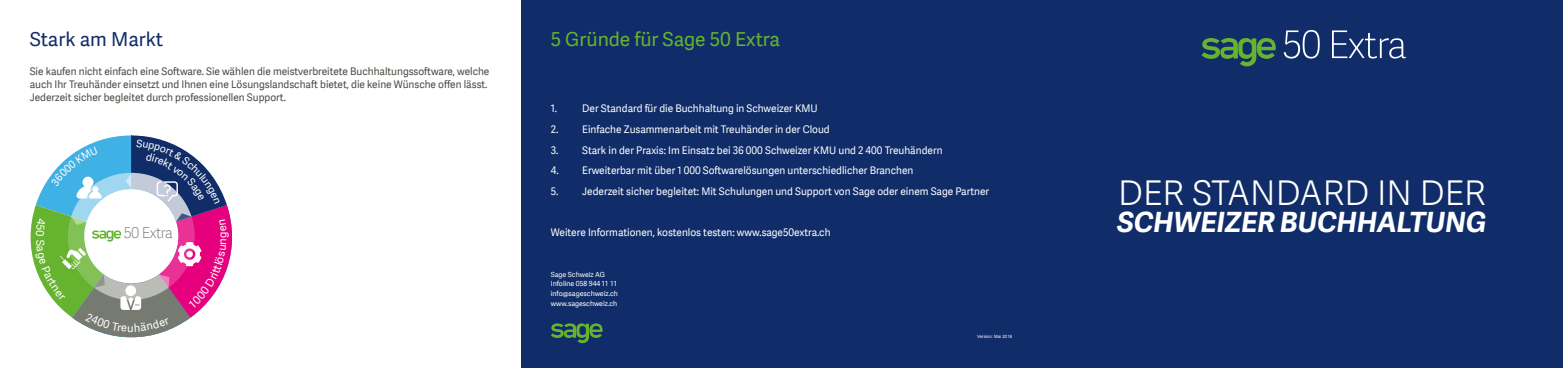
<style>
.page{position:relative;width:1563px;height:368px;background:#fff}
.page>*{position:absolute;margin:0;border:0;box-sizing:border-box;transform-origin:0 0}
.t1{font:34.12px "Adelle Sans SAGE Lt";color:#fff}
.t2{font:italic 700 28px "Adelle Sans SAGE";color:#fff}
.t3{font:19.25px "Adelle Sans SAGE";color:#65b32e}
.t4{font:19.25px "Adelle Sans SAGE";color:#102d69}
.t5{font:15.05px "Adelle Sans SAGE Th";letter-spacing:-.04em;color:#777a71}
.t6{font:10.5px "Adelle Sans SAGE";color:#fff;scale:.96 1}
.t7{font:10.5px/13.1px "Adelle Sans SAGE";color:#484b42;scale:.96 1}
.t8{font:7px/9.6px "Adelle Sans SAGE";color:#fff}
.t9{font:4.38px "Arial";color:#fff}
</style>
<div class="page">
<div style="left:521px;top:0;width:1042px;height:367px;background:#102d69"></div>
<svg style="left:551px;top:323px;width:52px;height:19px"></svg>
<svg style="left:1201px;top:30px;width:118px;height:36px"></svg>
<svg style="left:1332px;top:30px;width:73px;height:28px"></svg>
<svg style="left:30px;top:135px;width:202px;height:202px"></svg>
<h3 class="t4" style="left:30px;top:25px;width:135px">Stark am Markt</h3>
<p class="t7" style="left:30px;top:64px;width:480px">Sie kaufen nicht einfach eine Software. Sie wählen die meistverbreitete Buchhaltungssoftware, welche auch Ihr Treuhänder einsetzt und Ihnen eine Lösungslandschaft bietet, die keine Wünsche offen lässt.<br>Jederzeit sicher begleitet durch professionellen Support.</p>
<h3 class="t5" style="left:124px;top:222px;width:51px">50 Extra</h3>
<h3 class="t3" style="left:551px;top:26px;width:231px">5 Gründe für Sage 50 Extra</h3>
<p class="t6" style="left:551px;top:101px;width:280px">1. Der Standard für die Buchhaltung in Schweizer KMU</p>
<p class="t6" style="left:551px;top:121px;width:292px">2. Einfache Zusammenarbeit mit Treuhänder in der Cloud</p>
<p class="t6" style="left:551px;top:142px;width:409px">3. Stark in der Praxis: Im Einsatz bei 36 000 Schweizer KMU und 2 400 Treuhändern</p>
<p class="t6" style="left:551px;top:163px;width:379px">4. Erweiterbar mit über 1 000 Softwarelösungen unterschiedlicher Branchen</p>
<p class="t6" style="left:551px;top:183px;width:458px">5. Jederzeit sicher begleitet: Mit Schulungen und Support von Sage oder einem Sage Partner</p>
<p class="t6" style="left:551px;top:224px;width:293px">Weitere Informationen, kostenlos testen: www.sage50extra.ch</p>
<p class="t8" style="left:551px;top:268px;width:69px">Sage Schweiz AG<br>Infoline 058 944 11 11 info@sageschweiz.ch www.sageschweiz.ch</p>
<p class="t9" style="left:977px;top:333px;width:37px">Version: Mai 2016</p>
<h1 class="t1" style="left:1118px;top:169px;width:369px">DER STANDARD IN DER</h1>
<h2 class="t2" style="left:1117px;top:201px;width:370px">SCHWEIZER BUCHHALTUNG</h2>
</div>
